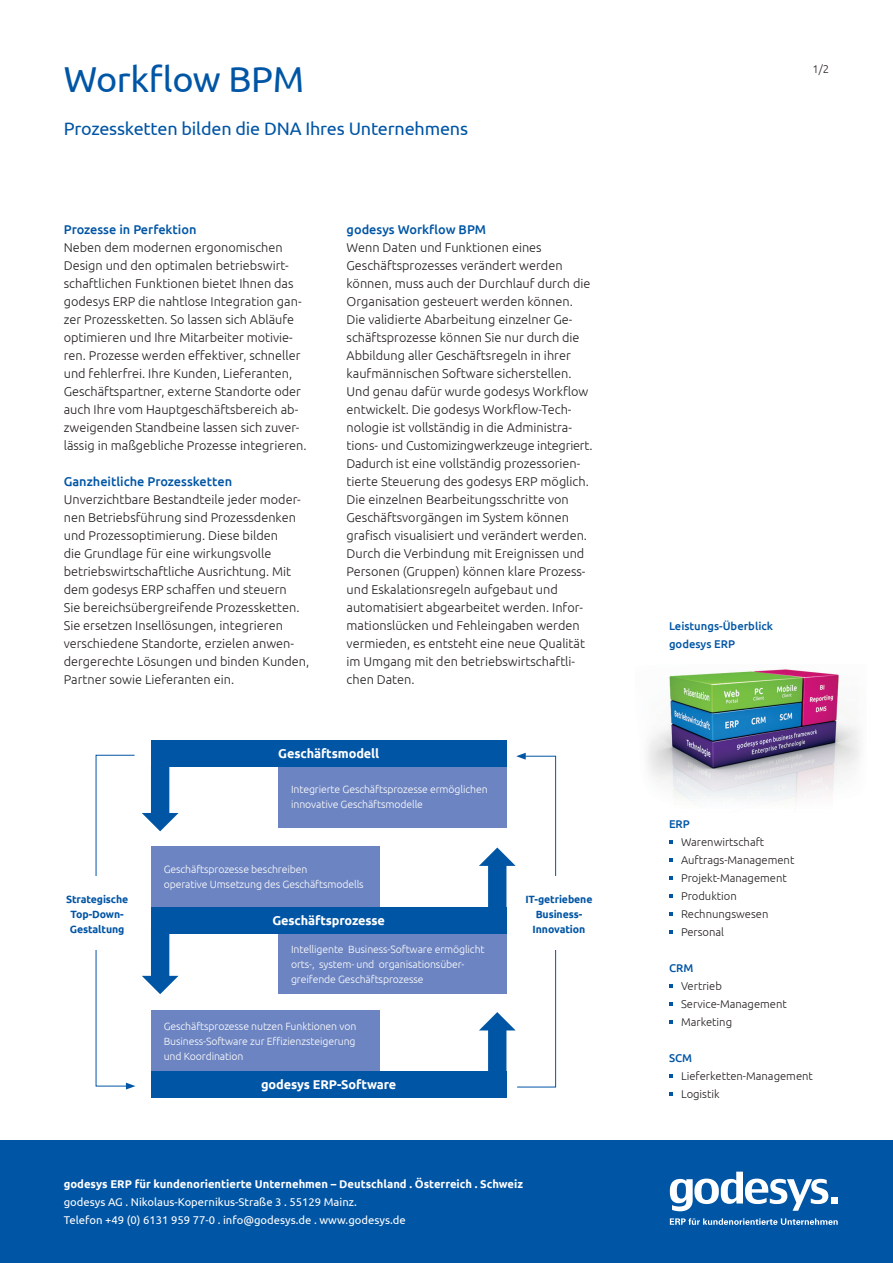
<style>
.page{position:relative;width:893px;height:1263px;background:#fff}
.page>*{position:absolute;margin:0;border:0;box-sizing:border-box;transform-origin:0 0}
.t1{font:36px "Ubuntu";letter-spacing:-.01em;color:#0155a5}
.t2{font:18px "Ubuntu";letter-spacing:-.01em;color:#0155a5}
.t3{font:300 12.75px/18px "Ubuntu";color:#231f20}
.t4{font:500 12.75px "Ubuntu";color:#0155a5}
.t5{font:700 12.75px "Ubuntu";letter-spacing:-.01em;color:#fff}
.t6{font:300 11.25px/18px "Ubuntu";color:#231f20}
.t7{font:11.25px/18px "Ubuntu";color:#fff}
.t8{font:700 11.25px "Ubuntu";color:#fff}
.t9{font:500 11.25px/18px "Ubuntu";color:#0155a5}
.t10{font:300 10.5px/15px "Ubuntu";letter-spacing:-.01em;color:#fff}
.t11{font:700 10.5px/15px "Ubuntu";letter-spacing:-.01em;color:#0155a5;text-align:center}
</style>
<div class="page">
<img style="left:647px;top:669px;width:213px;height:173px">
<div style="left:0;top:1140px;width:893px;height:123px;background:#0155a5"></div>
<svg style="left:669px;top:840px;width:3px;height:4px"></svg>
<svg style="left:669px;top:858px;width:3px;height:4px"></svg>
<svg style="left:669px;top:876px;width:3px;height:4px"></svg>
<svg style="left:669px;top:894px;width:3px;height:4px"></svg>
<svg style="left:669px;top:912px;width:3px;height:4px"></svg>
<svg style="left:669px;top:930px;width:3px;height:4px"></svg>
<svg style="left:669px;top:984px;width:3px;height:4px"></svg>
<svg style="left:669px;top:1002px;width:3px;height:4px"></svg>
<svg style="left:669px;top:1020px;width:3px;height:4px"></svg>
<svg style="left:669px;top:1074px;width:3px;height:4px"></svg>
<svg style="left:669px;top:1092px;width:3px;height:4px"></svg>
<div style="left:831px;top:1196px;width:7px;height:7px;background:#fff"></div>
<svg style="left:670px;top:1172px;width:158px;height:39px"></svg>
<svg style="left:670px;top:1218px;width:168px;height:7px"></svg>
<div style="left:151px;top:1010px;width:228px;height:61px;background:#6c84c1"></div>
<div style="left:151px;top:846px;width:228px;height:61px;background:#6c84c1"></div>
<div style="left:278px;top:933px;width:228px;height:61px;background:#6c84c1"></div>
<div style="left:278px;top:766px;width:228px;height:61px;background:#6c84c1"></div>
<div style="left:151px;top:740px;width:355px;height:27px;background:#0155a5"></div>
<div style="left:151px;top:907px;width:355px;height:27px;background:#0155a5"></div>
<div style="left:151px;top:1071px;width:355px;height:27px;background:#0155a5"></div>
<svg style="left:142px;top:767px;width:37px;height:64px"></svg>
<svg style="left:142px;top:934px;width:37px;height:60px"></svg>
<svg style="left:95px;top:754px;width:40px;height:335px"></svg>
<svg style="left:479px;top:753px;width:77px;height:335px"></svg>
<div style="left:45px;top:877px;width:96px;height:73px;background:#fff"></div>
<div style="left:507px;top:877px;width:96px;height:73px;background:#fff"></div>
<h1 class="t1" style="left:64px;top:57px;width:242px">Workflow BPM</h1>
<h2 class="t2" style="left:64px;top:118px;width:406px">Prozessketten bilden die DNA Ihres Unternehmens</h2>
<p class="t4" style="left:64px;top:221px;width:134px">Prozesse in Perfektion</p>
<p class="t3" style="left:64px;top:238px;width:244px">Neben dem modernen ergonomischen Design und den optimalen betriebswirt&shy;schaftlichen Funktionen bietet Ihnen das godesys ERP die nahtlose Integration gan&shy;zer Prozessketten. So lassen sich Abläufe optimieren und Ihre Mitarbeiter motivie&shy;ren. Prozesse werden effektiver, schneller und fehlerfrei. Ihre Kunden, Lieferanten, Geschäftspartner, externe Standorte oder auch Ihre vom Hauptgeschäftsbereich ab&shy;zweigenden Standbeine lassen sich zuver&shy;lässig in maßgebliche Prozesse integrieren.</p>
<p class="t4" style="left:64px;top:473px;width:170px">Ganzheitliche Prozessketten</p>
<p class="t3" style="left:64px;top:490px;width:247px">Unverzichtbare Bestandteile jeder moder&shy;nen Betriebsführung sind Prozessdenken und Prozessoptimierung. Diese bilden<br>die Grundlage für eine wirkungsvolle betriebswirtschaftliche Ausrichtung. Mit dem godesys ERP schaffen und steuern<br>Sie bereichsübergreifende Prozessketten.<br>Sie ersetzen Insellösungen, integrieren verschiedene Standorte, erzielen anwen&shy;dergerechte Lösungen und binden Kunden, Partner sowie Lieferanten ein.</p>
<p class="t4" style="left:347px;top:221px;width:141px">godesys Workflow BPM</p>
<p class="t3" style="left:347px;top:238px;width:247px">Wenn Daten und Funktionen eines Geschäftsprozesses verändert werden können, muss auch der Durchlauf durch die Organisation gesteuert werden können.<br>Die validierte Abarbeitung einzelner Ge&shy;schäftsprozesse können Sie nur durch die Abbildung aller Geschäftsregeln in ihrer kaufmännischen Software sicherstellen.<br>Und genau dafür wurde godesys Workflow entwickelt. Die godesys Workflow-Tech&shy;nologie ist vollständig in die Administra&shy;tions- und Customizingwerkzeuge integriert.<br>Dadurch ist eine vollständig prozessorien&shy;tierte Steuerung des godesys ERP möglich.<br>Die einzelnen Bearbeitungsschritte von Geschäftsvorgängen im System können grafisch visualisiert und verändert werden.<br>Durch die Verbindung mit Ereignissen und Personen (Gruppen) können klare Prozess&shy;und Eskalationsregeln aufgebaut und automatisiert abgearbeitet werden. Infor&shy;mationslücken und Fehleingaben werden vermieden, es entsteht eine neue Qualität im Umgang mit den betriebswirtschaftli&shy;chen Daten.</p>
<p class="t5" style="left:278px;top:746px;width:102px">Geschäftsmodell</p>
<p class="t10" style="left:291px;top:782px;width:198px">Integrierte Geschäftsprozesse ermöglichen innovative Geschäftsmodelle</p>
<p class="t10" style="left:164px;top:862px;width:202px">Geschäftsprozesse beschreiben<br>operative Umsetzung des Geschäftsmodells</p>
<p class="t11" style="left:66px;top:891px;width:64px">Strategische<br>Top-Down-<br>Gestaltung</p>
<p class="t11" style="left:525px;top:891px;width:69px">IT-getriebene<br>Business-<br>Innovation</p>
<p class="t5" style="left:272px;top:913px;width:114px">Geschäftsprozesse</p>
<p class="t10" style="left:291px;top:941px;width:195px">Intelligente Business-Software ermöglicht orts-, system- und organisationsüber&shy;greifende Geschäftsprozesse</p>
<p class="t10" style="left:164px;top:1019px;width:194px;text-align:justify">Geschäftsprozesse nutzen Funktionen von Business-Software zur Effizienzsteigerung und Koordination</p>
<p class="t5" style="left:261px;top:1077px;width:137px">godesys ERP-Software</p>
<p class="t8" style="left:64px;top:1177px;width:461px">godesys ERP für kundenorientierte Unternehmen – Deutschland . Österreich . Schweiz</p>
<p class="t7" style="left:64px;top:1193px;width:343px">godesys AG . Nikolaus-Kopernikus-Straße 3 . 55129 Mainz.<br>Telefon +49 (0) 6131 959 77-0 . info@godesys.de . www.godesys.de</p>
<p class="t6" style="left:812px;top:59px;width:18px">1/2</p>
<p class="t9" style="left:669px;top:617px;width:105px">Leistungs-Überblick godesys ERP</p>
<p class="t9" style="left:669px;top:815px;width:22px">ERP</p>
<p class="t6" style="left:681px;top:833px;width:115px">Warenwirtschaft<br>Auftrags-Management<br>Projekt-Management<br>Produktion<br>Rechnungswesen<br>Personal</p>
<p class="t9" style="left:669px;top:959px;width:26px">CRM</p>
<p class="t6" style="left:681px;top:977px;width:107px">Vertrieb<br>Service-Management<br>Marketing</p>
<p class="t9" style="left:669px;top:1049px;width:25px">SCM</p>
<p class="t6" style="left:681px;top:1067px;width:133px">Lieferketten-Management<br>Logistik</p>
</div>
